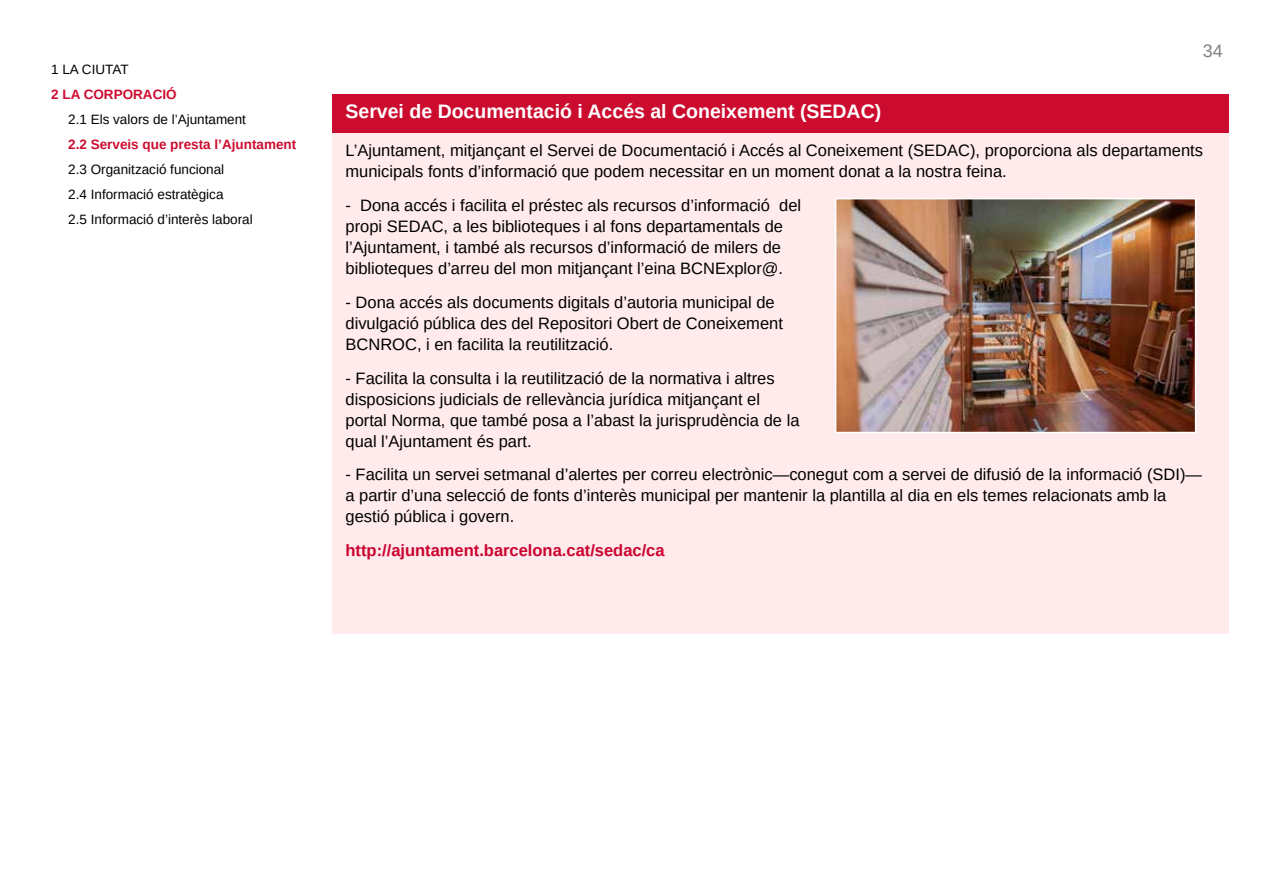
<style>
.page{position:relative;width:1263px;height:893px;background:#fff}
.page>*{position:absolute;margin:0;border:0;box-sizing:border-box;transform-origin:0 0}
.t1{font:700 19.5px "Arimo";color:#fff}
.t2{font:18px "Arimo";color:#000}
.t3{font:16.5px/21px "Arimo";color:#000}
.t4{font:700 16.5px "Arimo";color:#cb0230}
.t5{font:13.5px/25px "Arimo";color:#000}
.t6{font:700 13.5px "Arimo";color:#cc0c2f}
</style>
<div class="page">
<div style="left:333px;top:99px;width:896px;height:535px;background:#ffebeb"></div>
<div style="left:333px;top:94px;width:896px;height:38px;background:#cc0c2f"></div>
<img style="left:838px;top:201px;width:355px;height:229px">
<div style="left:835px;top:198px;width:361px;height:235px;border:2px solid #fff"></div>
<p class="t5" style="left:51px;top:57px;width:79px">1 LA CIUTAT</p>
<p class="t6" style="left:51px;top:85px;width:127px">2 LA CORPORACIÓ</p>
<p class="t5" style="left:68px;top:107px;width:179px">2.1 Els valors de l’Ajuntament</p>
<p class="t6" style="left:68px;top:135px;width:230px">2.2 Serveis que presta l’Ajuntament</p>
<p class="t5" style="left:68px;top:157px;width:186px">2.3 Organització funcional<br>2.4 Informació estratègica<br>2.5 Informació d’interès laboral</p>
<p class="t2" style="left:1203px;top:39px;width:22px">34</p>
<p class="t1" style="left:345px;top:98px;width:537px">Servei de Documentació i Accés al Coneixement (SEDAC)</p>
<p class="t3" style="left:345px;top:140px;width:859px">L’Ajuntament, mitjançant el Servei de Documentació i Accés al Coneixement (SEDAC), proporciona als departaments municipals fonts d’informació que podem necessitar en un moment donat a la nostra feina.</p>
<p class="t3" style="left:345px;top:195px;width:457px">- Dona accés i facilita el préstec als recursos d’informació del propi SEDAC, a les biblioteques i al fons departamentals de l’Ajuntament, i també als recursos d’informació de milers de biblioteques d’arreu del mon mitjançant l’eina BCNExplor@.</p>
<p class="t3" style="left:345px;top:292px;width:439px">- Dona accés als documents digitals d’autoria municipal de divulgació pública des del Repositori Obert de Coneixement<br>BCNROC, i en facilita la reutilització.</p>
<p class="t3" style="left:345px;top:368px;width:455px">- Facilita la consulta i la reutilització de la normativa i altres disposicions judicials de rellevància jurídica mitjançant el portal Norma, que també posa a l’abast la jurisprudència de la qual l’Ajuntament és part.</p>
<p class="t3" style="left:345px;top:464px;width:858px">- Facilita un servei setmanal d’alertes per correu electrònic—conegut com a servei de difusió de la informació (SDI)— a partir d’una selecció de fonts d’interès municipal per mantenir la plantilla al dia en els temes relacionats amb la gestió pública i govern.</p>
<p class="t4" style="left:345px;top:539px;width:321px">http://ajuntament.barcelona.cat/sedac/ca</p>
</div>
